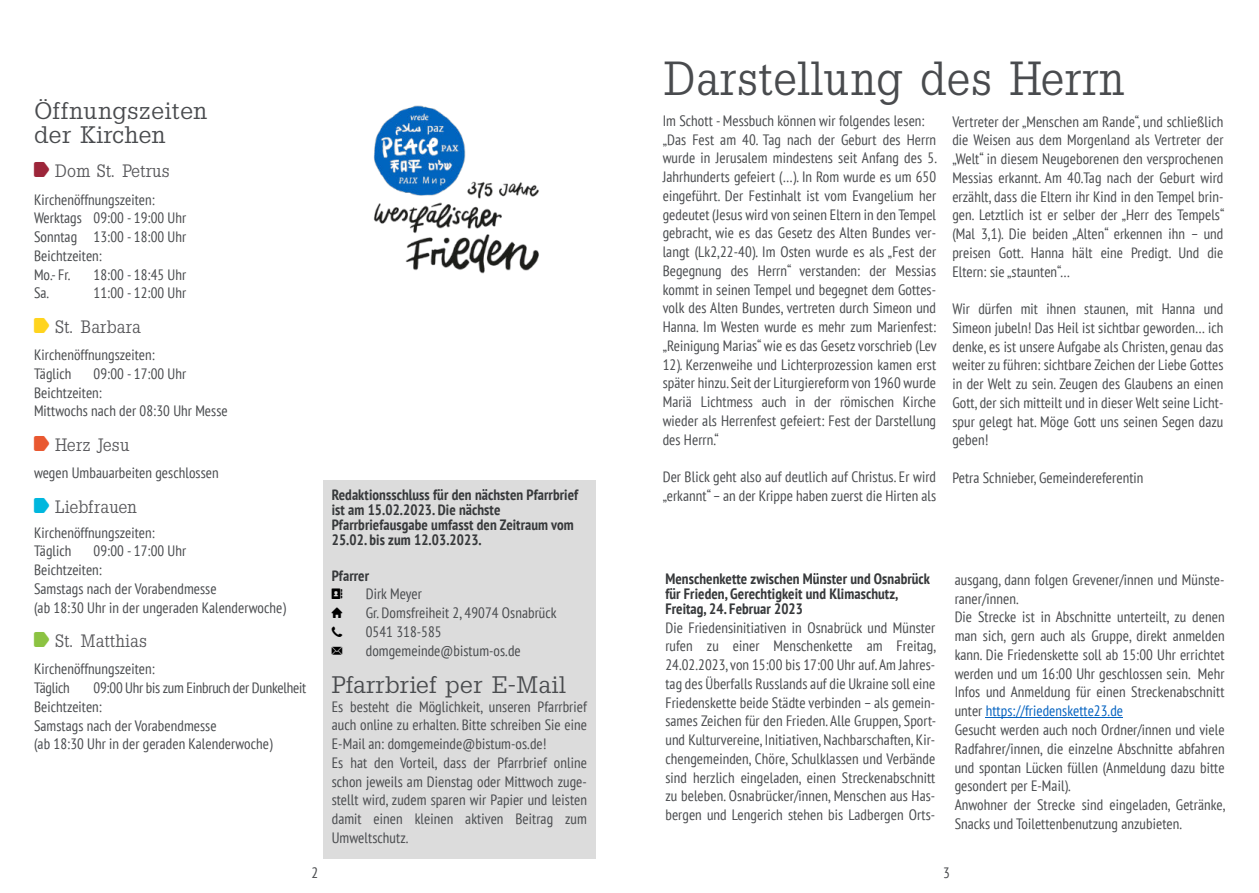
<style>
.page{position:relative;width:1259px;height:893px;background:#fff}
.page>*{position:absolute;margin:0;border:0;box-sizing:border-box;transform-origin:0 0}
.t1{font:48px "Slab Tall X";letter-spacing:.015em;color:#494b4e}
.t2{font:24px/24px "Slab Tall X";letter-spacing:.015em;color:#494b4e;scale:1.1 1}
.t3{font:18px "Slab Tall X";letter-spacing:.015em;color:#58585b}
.t4{font:condensed 15px/18.8px "PT Sans";letter-spacing:.005em;color:#494b4e}
.t5{font:700 condensed 15px/15px "PT Sans";letter-spacing:.005em;color:#37393b}
.t6{font:10.5px "Web Hosting Hub Glyphs";color:#000}
.s1{color:#0563c1}
</style>
<div class="page">
<div style="left:323px;top:480px;width:272px;height:379px;background:#dcdcdc"></div>
<hr style="left:985px;top:717px;width:138px;height:1px;background:#0563c1">
<img style="left:374px;top:105px;width:165px;height:169px">
<h2 class="t2" style="left:34px;top:98px;width:159px">Öffnungszeiten der Kirchen</h2>
<p class="t3" style="left:55px;top:161px;width:116px">Dom St. Petrus</p>
<p class="t4" style="left:34px;top:190px;width:154px">Kirchenöffnungszeiten:<br>Werktags 09:00 - 19:00 Uhr<br>Sonntag 13:00 - 18:00 Uhr<br>Beichtzeiten:<br>Mo.- Fr.</p>
<p class="t4" style="left:94px;top:265px;width:94px">18:00 - 18:45 Uhr</p>
<p class="t4" style="left:34px;top:283px;width:17px">Sa.</p>
<p class="t4" style="left:94px;top:283px;width:94px">11:00 - 12:00 Uhr</p>
<p class="t3" style="left:55px;top:316px;width:87px">St. Barbara</p>
<p class="t4" style="left:34px;top:345px;width:122px">Kirchenöffnungszeiten:<br>Täglich</p>
<p class="t4" style="left:34px;top:364px;width:195px;text-indent:60px">09:00 - 17:00 Uhr<br>Beichtzeiten:<br>Mittwochs nach der 08:30 Uhr Messe</p>
<p class="t3" style="left:55px;top:434px;width:76px">Herz Jesu</p>
<p class="t4" style="left:34px;top:463px;width:186px">wegen Umbauarbeiten geschlossen</p>
<p class="t3" style="left:55px;top:496px;width:83px">Liebfrauen</p>
<p class="t4" style="left:34px;top:523px;width:122px">Kirchenöffnungszeiten:<br>Täglich</p>
<p class="t4" style="left:34px;top:541px;width:253px;text-indent:60px">09:00 - 17:00 Uhr<br>Beichtzeiten:<br>Samstags nach der Vorabendmesse<br>(ab 18:30 Uhr in der ungeraden Kalenderwoche)</p>
<p class="t3" style="left:55px;top:630px;width:93px">St. Matthias</p>
<p class="t4" style="left:34px;top:659px;width:122px">Kirchenöffnungszeiten:<br>Täglich</p>
<p class="t4" style="left:34px;top:678px;width:274px;text-indent:60px">09:00 Uhr bis zum Einbruch der Dunkelheit Beichtzeiten:<br>Samstags nach der Vorabendmesse<br>(ab 18:30 Uhr in der geraden Kalenderwoche)</p>
<p class="t5" style="left:332px;top:486px;width:248px">Redaktionsschluss für den nächsten Pfarrbrief ist am 15.02.2023. Die nächste Pfarrbriefausgabe umfasst den Zeitraum vom 25.02. bis zum 12.03.2023.</p>
<p class="t5" style="left:332px;top:567px;width:39px">Pfarrer</p>
<p class="t4" style="left:366px;top:584px;width:57px">Dirk Meyer</p>
<p class="t6" style="left:332px;top:610px;width:12px">↸</p>
<p class="t4" style="left:366px;top:603px;width:192px">Gr. Domsfreiheit 2, 49074 Osnabrück</p>
<p class="t6" style="left:332px;top:628px;width:12px">☎</p>
<p class="t4" style="left:366px;top:622px;width:156px">0541 318-585 domgemeinde@bistum-os.de</p>
<h2 class="t2" style="left:332px;top:672px;width:214px">Pfarrbrief per E-Mail</h2>
<p class="t4" style="left:332px;top:697px;width:257px">Es besteht die Möglichkeit, unseren Pfarrbrief auch online zu erhalten. Bitte schreiben Sie eine E-Mail an: domgemeinde@bistum-os.de!<br>Es hat den Vorteil, dass der Pfarrbrief online schon jeweils am Dienstag oder Mittwoch zuge&shy;stellt wird, zudem sparen wir Papier und leisten damit einen kleinen aktiven Beitrag zum Umweltschutz.</p>
<h1 class="t1" style="left:664px;top:50px;width:461px">Darstellung des Herrn</h1>
<p class="t4" style="left:663px;top:111px;width:276px">Im Schott - Messbuch können wir folgendes lesen: „Das Fest am 40. Tag nach der Geburt des Herrn wurde in Jerusalem mindestens seit Anfang des 5.<br>Jahrhunderts gefeiert (…). In Rom wurde es um 650 eingeführt. Der Festinhalt ist vom Evangelium her gedeutet (Jesus wird von seinen Eltern in den Tempel gebracht, wie es das Gesetz des Alten Bundes ver&shy;langt (Lk2,22-40). Im Osten wurde es als „Fest der Begegnung des Herrn“ verstanden: der Messias kommt in seinen Tempel und begegnet dem Gottes&shy;volk des Alten Bundes, vertreten durch Simeon und Hanna. Im Westen wurde es mehr zum Marienfest: „Reinigung Marias“ wie es das Gesetz vorschrieb (Lev 12). Kerzenweihe und Lichterprozession kamen erst später hinzu. Seit der Liturgiereform von 1960 wurde Mariä Lichtmess auch in der römischen Kirche wieder als Herrenfest gefeiert: Fest der Darstellung des Herrn.“</p>
<p class="t4" style="left:663px;top:467px;width:275px">Der Blick geht also auf deutlich auf Christus. Er wird „erkannt“ – an der Krippe haben zuerst die Hirten als</p>
<p class="t4" style="left:952px;top:112px;width:274px;text-align:justify">Vertreter der „Menschen am Rande“, und schließlich die Weisen aus dem Morgenland als Vertreter der „Welt“ in diesem Neugeborenen den versprochenen Messias erkannt. Am 40.Tag nach der Geburt wird erzählt, dass die Eltern ihr Kind in den Tempel brin&shy;gen. Letztlich ist er selber der „Herr des Tempels“ (Mal 3,1). Die beiden „Alten“ erkennen ihn – und preisen Gott. Hanna hält eine Predigt. Und die Eltern: sie „staunten“…</p>
<p class="t4" style="left:952px;top:299px;width:273px;text-align:justify">Wir dürfen mit ihnen staunen, mit Hanna und Simeon jubeln! Das Heil ist sichtbar geworden… ich denke, es ist unsere Aufgabe als Christen, genau das weiter zu führen: sichtbare Zeichen der Liebe Gottes in der Welt zu sein. Zeugen des Glaubens an einen Gott, der sich mitteilt und in dieser Welt seine Licht&shy;spur gelegt hat. Möge Gott uns seinen Segen dazu geben!</p>
<p class="t4" style="left:952px;top:468px;width:193px">Petra Schnieber, Gemeindereferentin</p>
<p class="t5" style="left:665px;top:571px;width:266px">Menschenkette zwischen Münster und Osnabrück für Frieden, Gerechtigkeit und Klimaschutz,<br>Freitag, 24. Februar 2023</p>
<p class="t4" style="left:665px;top:618px;width:272px;text-align:justify">Die Friedensinitiativen in Osnabrück und Münster rufen zu einer Menschenkette am Freitag, 24.02.2023, von 15:00 bis 17:00 Uhr auf.Am Jahres&shy;tag des Überfalls Russlands auf die Ukraine soll eine Friedenskette beide Städte verbinden – als gemein&shy;sames Zeichen für den Frieden. Alle Gruppen, Sport&shy;und Kulturvereine, Initiativen, Nachbarschaften, Kir&shy;chengemeinden, Chöre, Schulklassen und Verbände sind herzlich eingeladen, einen Streckenabschnitt zu beleben. Osnabrücker/innen, Menschen aus Has&shy;bergen und Lengerich stehen bis Ladbergen Orts-</p>
<p class="t4" style="left:954px;top:570px;width:272px">ausgang, dann folgen Grevener/innen und Münste&shy;raner/innen.<br>Die Strecke ist in Abschnitte unterteilt, zu denen man sich, gern auch als Gruppe, direkt anmelden kann. Die Friedenskette soll ab 15:00 Uhr errichtet werden und um 16:00 Uhr geschlossen sein. Mehr Infos und Anmeldung für einen Streckenabschnitt unter <span class="s1">https://friedenskette23.de<br></span>Gesucht werden auch noch Ordner/innen und viele Radfahrer/innen, die einzelne Abschnitte abfahren und spontan Lücken füllen (Anmeldung dazu bitte gesondert per E-Mail).<br>Anwohner der Strecke sind eingeladen, Getränke, Snacks und Toilettenbenutzung anzubieten.</p>
<p class="t4" style="left:311px;top:863px;width:8px">2</p>
<p class="t4" style="left:943px;top:863px;width:8px">3</p>
</div>
